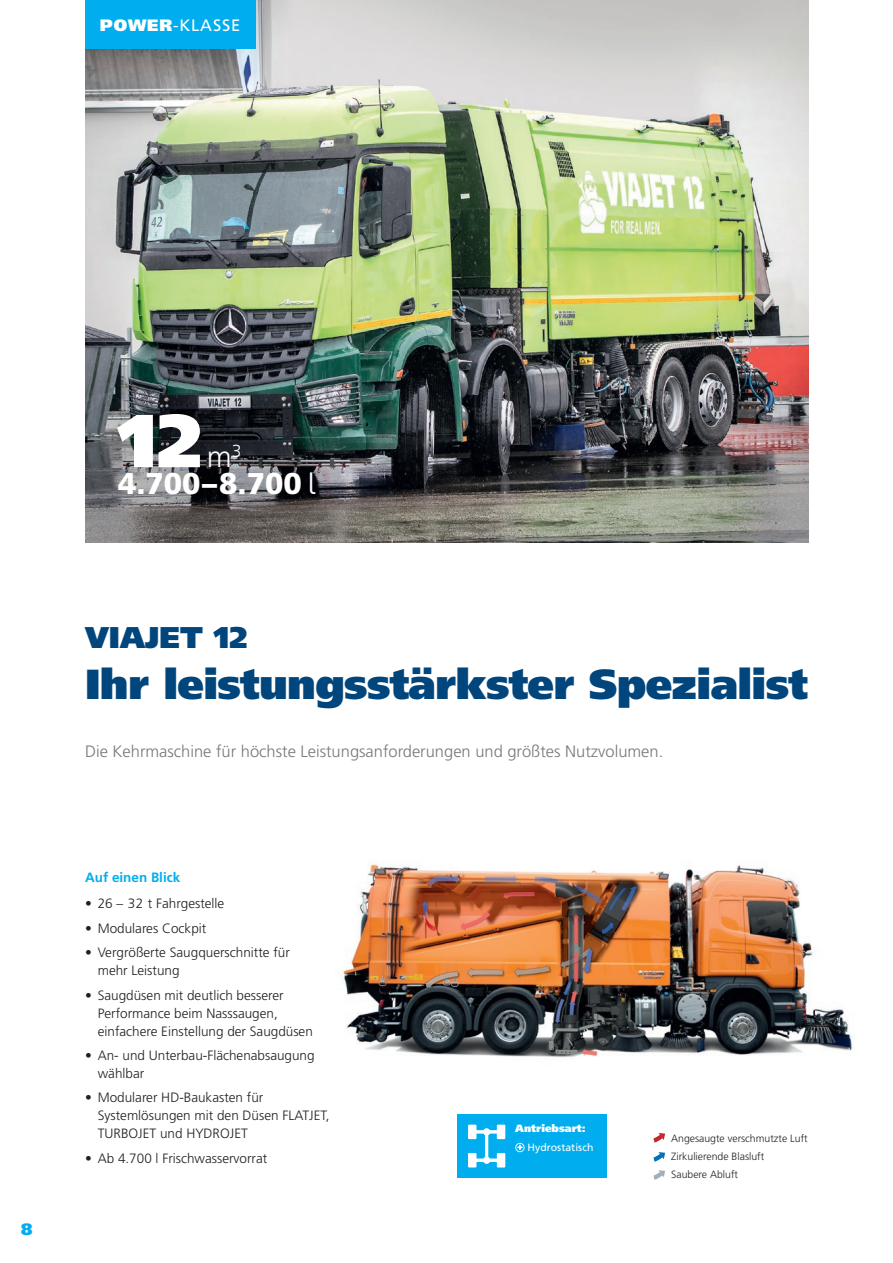
<style>
.page{position:relative;width:893px;height:1263px;background:#fff}
.page>*{position:absolute;margin:0;border:0;box-sizing:border-box;transform-origin:0 0}
.t1{font:900 75px "Frutiger";color:#fff}
.t2{font:900 42px "Frutiger";letter-spacing:-.015em;color:#00467c}
.t3{font:900 30px/27px "Frutiger";color:#fff;text-align:center}
.t4{font:900 30px "Frutiger";color:#00467c}
.t5{font:300 16.5px "Frutiger";color:#76787b}
.t6{font:16.5px "Frutiger";letter-spacing:.05em;color:#fff}
.t7{font:900 16.5px "Frutiger";color:#00aeef}
.t8{font:300 13.5px/18px "Frutiger";color:#231f20}
.t9{font:700 13.5px "Frutiger";color:#00aeef}
.t10{font:300 10.5px/18.3px "Frutiger";color:#231f20}
.t11{font:10.5px "Frutiger";color:#fff}
.t12{font:900 10.5px "Frutiger";color:#fff}
.s1{font-weight:900}
.s2{font-weight:300}
.s3{font-family:"DIN Pro";font-weight:400}
</style>
<div class="page">
<img style="left:341px;top:864px;width:513px;height:194px">
<img style="left:85px;top:0;width:723px;height:542px">
<div style="left:85px;top:0;width:170px;height:49px;background:#00aeef"></div>
<div style="left:457px;top:1114px;width:150px;height:64px;background:#00aeef"></div>
<svg style="left:515px;top:1143px;width:10px;height:9px"></svg>
<svg style="left:468px;top:1124px;width:37px;height:43px"></svg>
<svg style="left:653px;top:1133px;width:12px;height:9px"></svg>
<svg style="left:653px;top:1152px;width:12px;height:10px"></svg>
<svg style="left:653px;top:1170px;width:12px;height:10px"></svg>
<p class="t6" style="left:100px;top:16px;width:142px"><span class="s1">POWER</span>-KLASSE</p>
<h1 class="t1" style="left:118px;top:395px;width:85px">12</h1>
<h3 class="t3" style="left:118px;top:443px;width:200px"><span class="s2">m</span><sup>3<br></sup>4.700–8.700 <span class="s3">l</span></h3>
<p class="t7" style="left:21px;top:1219px;width:13px">8</p>
<h3 class="t4" style="left:85px;top:619px;width:164px">VIAJET 12</h3>
<h2 class="t2" style="left:85px;top:658px;width:724px">Ihr leistungsstärkster Spezialist</h2>
<p class="t5" style="left:85px;top:741px;width:580px">Die Kehrmaschine für höchste Leistungsanforderungen und größtes Nutzvolumen.</p>
<p class="t9" style="left:85px;top:869px;width:97px">Auf einen Blick</p>
<p class="t8" style="left:85px;top:895px;width:141px">• 26 – 32 t Fahrgestelle</p>
<p class="t8" style="left:85px;top:919px;width:123px">• Modulares Cockpit</p>
<p class="t8" style="left:98px;top:944px;width:194px;text-indent:-13px">• Vergrößerte Saugquerschnitte für mehr Leistung</p>
<p class="t8" style="left:98px;top:986px;width:217px;text-indent:-13px">• Saugdüsen mit deutlich besserer<br>Performance beim Nasssaugen, einfachere Einstellung der Saugdüsen</p>
<p class="t8" style="left:98px;top:1046px;width:218px;text-indent:-13px">• An- und Unterbau-Flächenabsaugung wählbar</p>
<p class="t8" style="left:98px;top:1089px;width:233px;text-indent:-13px">• Modularer HD-Baukasten für<br>Systemlösungen mit den Düsen FLATJET,<br>TURBOJET und HYDROJET</p>
<p class="t8" style="left:85px;top:1149px;width:184px">• Ab 4.700 l Frischwasservorrat</p>
<p class="t12" style="left:515px;top:1122px;width:72px">Antriebsart:</p>
<p class="t11" style="left:527px;top:1141px;width:67px">Hydrostatisch</p>
<p class="t10" style="left:671px;top:1129px;width:138px">Angesaugte verschmutzte Luft<br>Zirkulierende Blasluft<br>Saubere Abluft</p>
</div>
